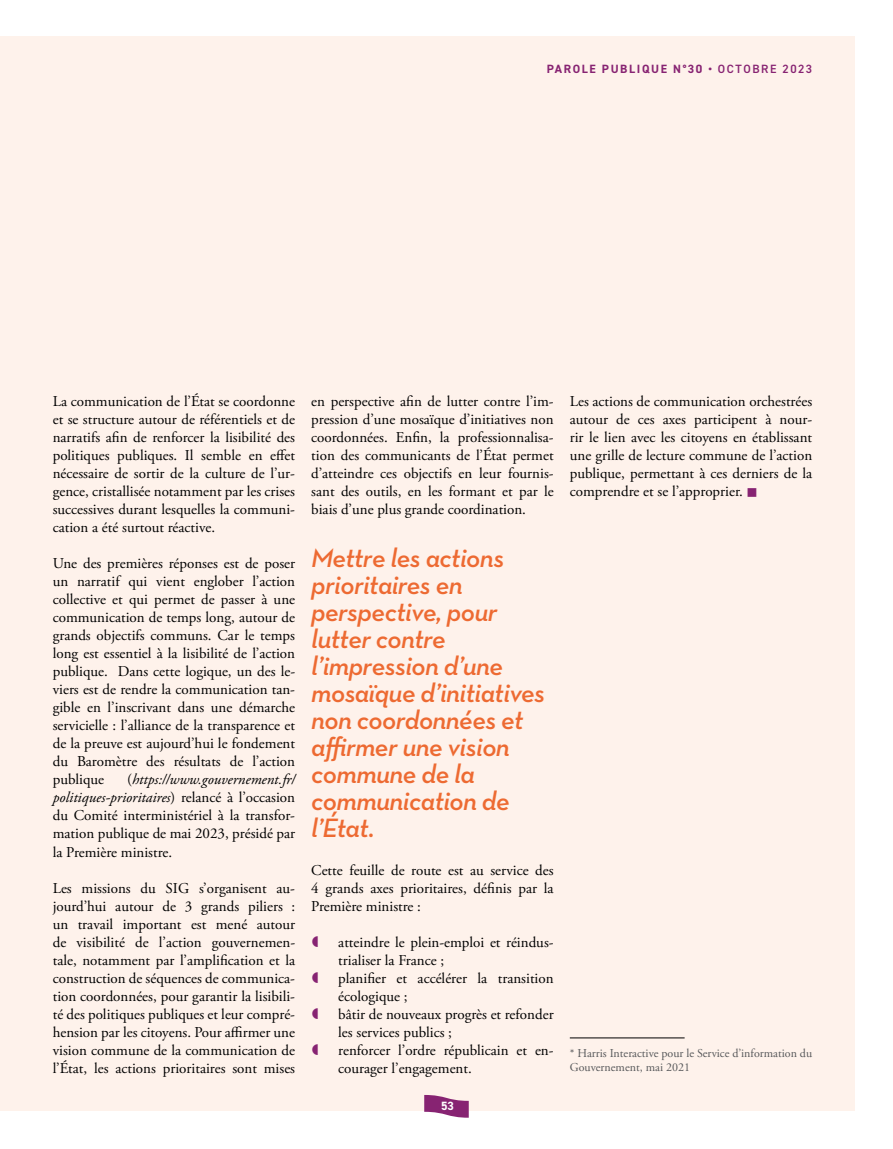
<style>
.page{position:relative;width:893px;height:1149px;background:#fff}
.page>*{position:absolute;margin:0;border:0;box-sizing:border-box;transform-origin:0 0}
.t1{font:italic 600 27px/27px "Neutra Text";letter-spacing:-.02em;color:#ed6a32}
.t2{font:15px/18px "Adobe Garamond Pro";color:#000;text-align:justify}
.t3{font:12px/14.4px "Adobe Garamond Pro";color:#57585a}
.t4{font:700 12px "DIN2014";letter-spacing:.135em;color:#872372}
.t5{font:700 12px "DIN2014";color:#fff}
.s1{font-weight:600}
.s2{font-style:italic}
.s3{color:#872372}
</style>
<div class="page">
<div style="left:0;top:36px;width:855px;height:1074px;background:#fef2eb"></div>
<svg style="left:424px;top:1095px;width:45px;height:22px"></svg>
<hr style="left:570px;top:1037px;width:115px;height:1px;background:#000">
<p class="t4" style="left:547px;top:61px;width:267px">PAROLE PUBLIQUE N°30 • <span class="s1">OCTOBRE 2023</span></p>
<p class="t2" style="left:53px;top:393px;width:244px">La communication de l’État se coordonne et se structure autour de référentiels et de narratifs afin de renforcer la lisibilité des politiques publiques. Il semble en effet nécessaire de sortir de la culture de l’ur&shy;gence, cristallisée notamment par les crises successives durant lesquelles la communi&shy;cation a été surtout réactive.</p>
<p class="t2" style="left:53px;top:555px;width:244px">Une des premières réponses est de poser un narratif qui vient englober l’action collective et qui permet de passer à une communication de temps long, autour de grands objectifs communs. Car le temps long est essentiel à la lisibilité de l’action publique. Dans cette logique, un des le&shy;viers est de rendre la communication tan&shy;gible en l’inscrivant dans une démarche servicielle : l’alliance de la transparence et de la preuve est aujourd’hui le fondement du Baromètre des résultats de l’action publique</p>
<p class="t2" style="left:53px;top:771px;width:244px;text-indent:75px">(<span class="s2">https://www.gouvernement.fr/ politiques-prioritaires</span>) relancé à l’occasion du Comité interministériel à la transfor&shy;mation publique de mai 2023, présidé par la Première ministre.</p>
<p class="t2" style="left:53px;top:879px;width:244px">Les missions du SIG s’organisent au&shy;jourd’hui autour de 3 grands piliers : un travail important est mené autour de visibilité de l’action gouvernemen&shy;tale, notamment par l’amplification et la construction de séquences de communica&shy;tion coordonnées, pour garantir la lisibili&shy;té des politiques publiques et leur compré&shy;hension par les citoyens. Pour affirmer une vision commune de la communication de l’État, les actions prioritaires sont mises</p>
<p class="t2" style="left:311px;top:393px;width:244px">en perspective afin de lutter contre l’im&shy;pression d’une mosaïque d’initiatives non coordonnées. Enfin, la professionnalisa&shy;tion des communicants de l’État permet d’atteindre ces objectifs en leur fournis&shy;sant des outils, en les formant et par le biais d’une plus grande coordination.</p>
<h1 class="t1" style="left:311px;top:543px;width:236px">Mettre les actions prioritaires en perspective, pour lutter contre l’impression d’une mosaïque d’initiatives non coordonnées et affirmer une vision commune de la communication de l’État.</h1>
<p class="t2" style="left:311px;top:861px;width:244px">Cette feuille de route est au service des 4 grands axes prioritaires, définis par la Première ministre :</p>
<p class="t2" style="left:338px;top:933px;width:217px;text-align:left">atteindre le plein-emploi et réindus&shy;trialiser la France ;<br>planifier et accélérer la transition écologique ;<br>bâtir de nouveaux progrès et refonder les services publics ;<br>renforcer l’ordre républicain et en&shy;courager l’engagement.</p>
<p class="t5" style="left:441px;top:1097px;width:14px">53</p>
<p class="t2" style="left:570px;top:393px;width:244px">Les actions de communication orchestrées autour de ces axes participent à nour&shy;rir le lien avec les citoyens en établissant une grille de lecture commune de l’action publique, permettant à ces derniers de la comprendre et se l’approprier. <span class="s3">■</span></p>
<p class="t3" style="left:570px;top:1045px;width:244px">* Harris Interactive pour le Service d’information du<br>Gouvernement, mai 2021</p>
</div>
